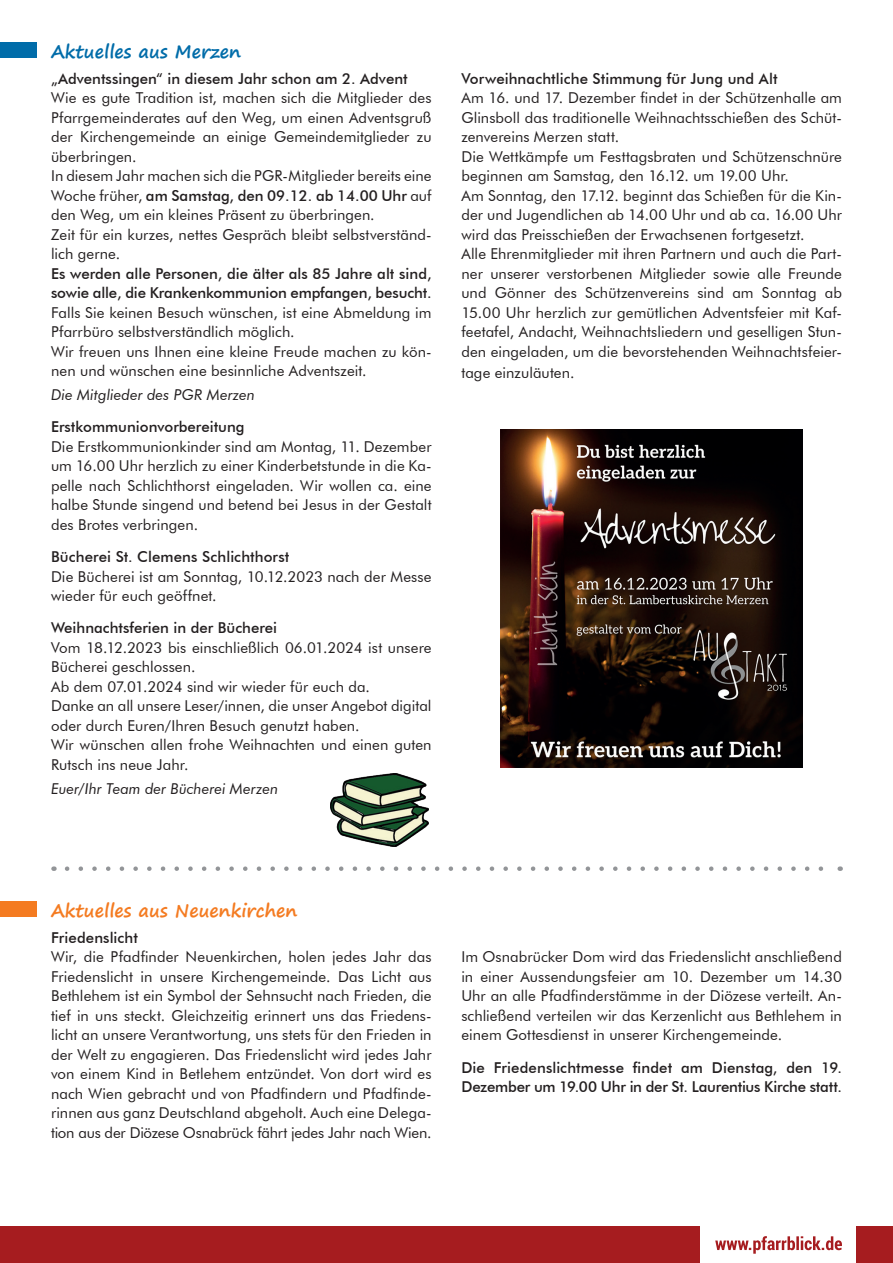
<style>
.page{position:relative;width:893px;height:1263px;background:#fff}
.page>*{position:absolute;margin:0;border:0;box-sizing:border-box;transform-origin:0 0}
.t1{font:700 18px "Segoe Print";color:#f47b21}
.t2{font:700 18px "Segoe Print";color:#006ca9}
.t3{font:15px/19.5px "Futura BT";letter-spacing:.005em;color:#231f20}
.t4{font:500 15px/19.5px "Futura BT";color:#231f20}
.t5{font:italic 15px "Futura BT";color:#231f20}
.s1{font-weight:500}
</style>
<div class="page">
<div style="left:857px;top:1227px;width:36px;height:36px;background:#a61c1f"></div>
<svg style="left:715px;top:1236px;width:127px;height:18px"></svg>
<div style="left:0;top:1227px;width:700px;height:36px;background:#a61c1f"></div>
<div style="left:0;top:43px;width:36px;height:15px;background:#006ca9"></div>
<img style="left:500px;top:429px;width:302px;height:339px">
<img style="left:331px;top:773px;width:98px;height:73px">
<svg style="left:67px;top:866px;width:757px;height:5px"></svg>
<div style="left:0;top:901px;width:36px;height:16px;background:#f47b21"></div>
<p class="t2" style="left:51px;top:35px;width:192px">Aktuelles aus Merzen</p>
<p class="t4" style="left:51px;top:68px;width:358px">„Adventssingen“ in diesem Jahr schon am 2. Advent</p>
<p class="t3" style="left:51px;top:88px;width:382px">Wie es gute Tradition ist, machen sich die Mitglieder des Pfarrgemeinderates auf den Weg, um einen Adventsgruß der Kirchengemeinde an einige Gemeindemitglieder zu überbringen.<br>In diesem Jahr machen sich die PGR-Mitglieder bereits eine Woche früher, <span class="s1">am Samstag, den 09.12. ab 14.00 Uhr</span> auf den Weg, um ein kleines Präsent zu überbringen.<br>Zeit für ein kurzes, nettes Gespräch bleibt selbstverständ&shy;lich gerne.</p>
<p class="t4" style="left:51px;top:263px;width:382px">Es werden alle Personen, die älter als 85 Jahre alt sind, sowie alle, die Krankenkommunion empfangen, besucht.</p>
<p class="t3" style="left:51px;top:302px;width:382px">Falls Sie keinen Besuch wünschen, ist eine Abmeldung im Pfarrbüro selbstverständlich möglich.<br>Wir freuen uns Ihnen eine kleine Freude machen zu kön&shy;nen und wünschen eine besinnliche Adventszeit.</p>
<p class="t5" style="left:51px;top:385px;width:205px">Die Mitglieder des PGR Merzen</p>
<p class="t4" style="left:51px;top:417px;width:195px">Erstkommunionvorbereitung</p>
<p class="t3" style="left:51px;top:436px;width:382px;text-align:justify">Die Erstkommunionkinder sind am Montag, 11. Dezember um 16.00 Uhr herzlich zu einer Kinderbetstunde in die Ka&shy;pelle nach Schlichthorst eingeladen. Wir wollen ca. eine halbe Stunde singend und betend bei Jesus in der Gestalt des Brotes verbringen.</p>
<p class="t4" style="left:51px;top:547px;width:240px">Bücherei St. Clemens Schlichthorst</p>
<p class="t3" style="left:51px;top:566px;width:382px">Die Bücherei ist am Sonntag, 10.12.2023 nach der Messe wieder für euch geöffnet.</p>
<p class="t4" style="left:51px;top:618px;width:228px">Weihnachtsferien in der Bücherei</p>
<p class="t3" style="left:51px;top:637px;width:382px">Vom 18.12.2023 bis einschließlich 06.01.2024 ist unsere Bücherei geschlossen.<br>Ab dem 07.01.2024 sind wir wieder für euch da.<br>Danke an all unsere Leser/innen, die unser Angebot digital oder durch Euren/Ihren Besuch genutzt haben.<br>Wir wünschen allen frohe Weihnachten und einen guten Rutsch ins neue Jahr.</p>
<p class="t5" style="left:51px;top:779px;width:229px">Euer/Ihr Team der Bücherei Merzen</p>
<p class="t4" style="left:461px;top:68px;width:318px">Vorweihnachtliche Stimmung für Jung und Alt</p>
<p class="t3" style="left:461px;top:88px;width:382px">Am 16. und 17. Dezember findet in der Schützenhalle am Glinsboll das traditionelle Weihnachtsschießen des Schüt&shy;zenvereins Merzen statt.<br>Die Wettkämpfe um Festtagsbraten und Schützenschnüre beginnen am Samstag, den 16.12. um 19.00 Uhr.<br>Am Sonntag, den 17.12. beginnt das Schießen für die Kin&shy;der und Jugendlichen ab 14.00 Uhr und ab ca. 16.00 Uhr wird das Preisschießen der Erwachsenen fortgesetzt.<br>Alle Ehrenmitglieder mit ihren Partnern und auch die Part&shy;ner unserer verstorbenen Mitglieder sowie alle Freunde und Gönner des Schützenvereins sind am Sonntag ab 15.00 Uhr herzlich zur gemütlichen Adventsfeier mit Kaf&shy;feetafel, Andacht, Weihnachtsliedern und geselligen Stun&shy;den eingeladen, um die bevorstehenden Weihnachtsfeier-</p>
<p class="t3" style="left:461px;top:363px;width:115px">tage einzuläuten.</p>
<p class="t1" style="left:51px;top:894px;width:248px">Aktuelles aus Neuenkirchen</p>
<p class="t4" style="left:51px;top:927px;width:89px">Friedenslicht</p>
<p class="t3" style="left:51px;top:947px;width:382px;text-align:justify">Wir, die Pfadfinder Neuenkirchen, holen jedes Jahr das Friedenslicht in unsere Kirchengemeinde. Das Licht aus Bethlehem ist ein Symbol der Sehnsucht nach Frieden, die tief in uns steckt. Gleichzeitig erinnert uns das Friedens&shy;licht an unsere Verantwortung, uns stets für den Frieden in der Welt zu engagieren. Das Friedenslicht wird jedes Jahr von einem Kind in Betlehem entzündet. Von dort wird es nach Wien gebracht und von Pfadfindern und Pfadfinde&shy;rinnen aus ganz Deutschland abgeholt. Auch eine Delega&shy;tion aus der Diözese Osnabrück fährt jedes Jahr nach Wien.</p>
<p class="t3" style="left:461px;top:947px;width:382px;text-align:justify">Im Osnabrücker Dom wird das Friedenslicht anschließend in einer Aussendungsfeier am 10. Dezember um 14.30<br>Uhr an alle Pfadfinderstämme in der Diözese verteilt. An&shy;schließend verteilen wir das Kerzenlicht aus Bethlehem in einem Gottesdienst in unserer Kirchengemeinde.</p>
<p class="t4" style="left:461px;top:1057px;width:382px">Die Friedenslichtmesse findet am Dienstag, den 19.<br>Dezember um 19.00 Uhr in der St. Laurentius Kirche statt.</p>
</div>
